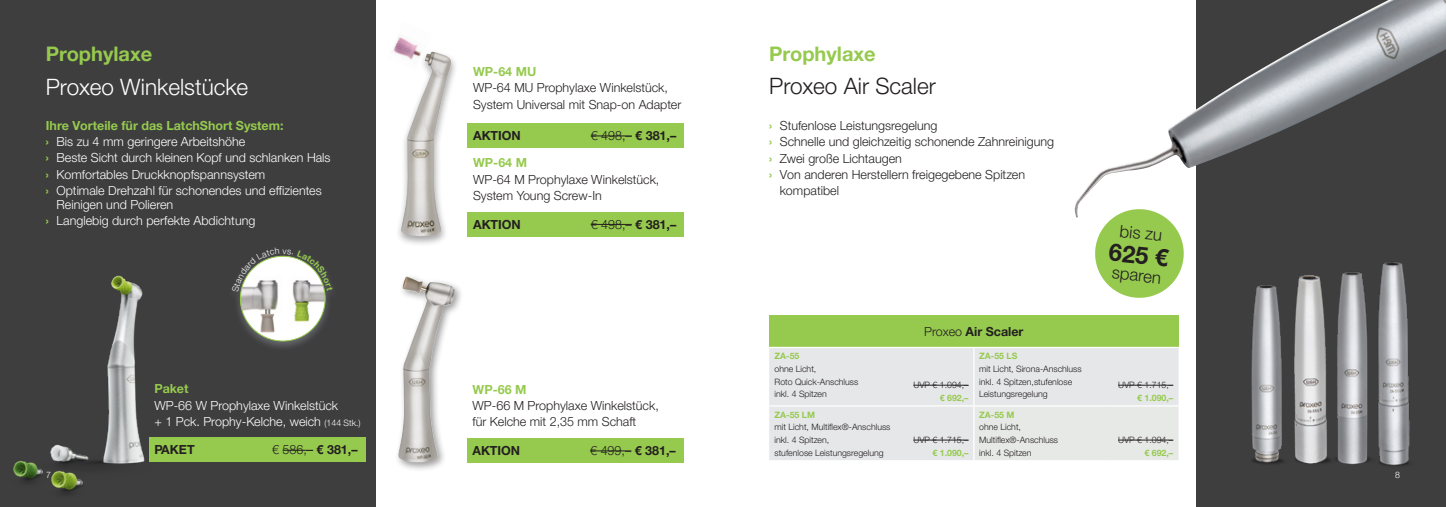
<style>
.page{position:relative;width:1446px;height:507px;background:#fff}
.page>*{position:absolute;margin:0;border:0;box-sizing:border-box;transform-origin:0 0}
.t1{font:700 23.75px "Helvetica Neue World 75";color:#231f20}
.t2{font:22.5px "Helvetica Neue World 45 Lt";color:#fff}
.t3{font:22.5px "Helvetica Neue World 45 Lt";color:#231f20}
.t4{font:700 20px "Helvetica Neue World 75";color:#96ca4e}
.t5{font:16.88px "Helvetica Neue World 45 Lt";color:#231f20}
.t6{font:12.5px/16.2px "Helvetica Neue World 45 Lt";color:#231f20}
.t7{font:12.5px/16.2px "Helvetica Neue World 45 Lt";color:#fff}
.t8{font:700 12.5px "Helvetica Neue World 75";color:#96ca4e}
.t9{font:700 12.5px "Helvetica Neue World 75";color:#231f20}
.t10{font:8.75px/12.5px "Helvetica Neue World 45 Lt";color:#231f20}
.t11{font:700 8.75px "Helvetica Neue World 75";color:#96ca4e}
.t12{font:8.75px "Helvetica Neue World 45 Lt";color:#fff}
.s1{font-family:"Helvetica Neue World 75";font-weight:700;color:#96ca4e}
.s2{font-size:8.75px}
.s3{font-family:"Helvetica Neue World 75";font-weight:700}
.s4{font-family:"Helvetica Neue World 45 Lt";font-weight:400}
</style>
<div class="page">
<div style="left:0;top:0;width:376px;height:507px;background:#3e3e3f"></div>
<div style="left:1196px;top:0;width:250px;height:507px;background:#3e3e3f"></div>
<img style="left:1251px;top:262px;width:159px;height:204px">
<img style="left:1074px;top:0;width:372px;height:218px">
<svg style="left:1093px;top:207px;width:93px;height:91px"></svg>
<div style="left:769px;top:315px;width:409px;height:32px;background:#96ca4e"></div>
<div style="left:769px;top:348px;width:409px;height:112px;background:#e6e7e9"></div>
<div style="left:974px;top:406px;width:204px;height:54px;background:#e7e9e7"></div>
<hr style="left:769px;top:405px;width:134px;height:1px;background:#fff">
<hr style="left:903px;top:405px;width:71px;height:1px;background:#fff">
<hr style="left:974px;top:405px;width:133px;height:1px;background:#fff">
<hr style="left:1107px;top:405px;width:71px;height:1px;background:#fff">
<hr style="left:973px;top:348px;width:1px;height:57px;background:#fff">
<hr style="left:973px;top:406px;width:1px;height:54px;background:#fff">
<hr style="left:913px;top:385px;width:55px;height:1px;background:#231f20">
<hr style="left:1118px;top:385px;width:55px;height:1px;background:#231f20">
<hr style="left:913px;top:440px;width:55px;height:1px;background:#231f20">
<hr style="left:1118px;top:440px;width:55px;height:1px;background:#231f20">
<img style="left:13px;top:275px;width:132px;height:219px">
<div style="left:225px;top:245px;width:113px;height:107px;background:#76787b;opacity:.75"></div>
<img style="left:240px;top:256px;width:85px;height:85px;border-radius:42px">
<div style="left:149px;top:437px;width:216px;height:25px;background:#96ca4e"></div>
<hr style="left:283px;top:450px;width:30px;height:1px;background:#231f20">
<div style="left:467px;top:438px;width:216px;height:25px;background:#96ca4e"></div>
<hr style="left:590px;top:450px;width:41px;height:1px;background:#231f20">
<div style="left:468px;top:212px;width:216px;height:24px;background:#96ca4e"></div>
<hr style="left:591px;top:224px;width:41px;height:1px;background:#231f20">
<div style="left:394px;top:272px;width:70px;height:199px;background:#231f20;opacity:.45"></div>
<img style="left:398px;top:276px;width:57px;height:186px">
<div style="left:395px;top:48px;width:63px;height:198px;background:#231f20;opacity:.41"></div>
<img style="left:401px;top:52px;width:51px;height:184px">
<div style="left:468px;top:123px;width:216px;height:25px;background:#96ca4e"></div>
<hr style="left:591px;top:136px;width:41px;height:1px;background:#231f20">
<img style="left:392px;top:37px;width:40px;height:34px">
<svg style="left:232px;top:247px;width:101px;height:45px"></svg>
<h3 class="t4" style="left:46px;top:43px;width:108px">Prophylaxe</h3>
<h2 class="t2" style="left:46px;top:74px;width:204px">Proxeo Winkelstücke</h2>
<p class="t8" style="left:46px;top:118px;width:239px">Ihre Vorteile für das LatchShort System:</p>
<p class="t7" style="left:46px;top:134px;width:286px"><span class="s1">›</span> Bis zu 4 mm geringere Arbeitshöhe<br><span class="s1">›</span> Beste Sicht durch kleinen Kopf und schlanken Hals <span class="s1">›</span> Komfortables Druckknopfspannsystem<br><span class="s1">›</span> Optimale Drehzahl für schonendes und effizientes</p>
<p class="t7" style="left:46px;top:196px;width:211px;text-indent:11px">Reinigen und Polieren<br><span class="s1">›</span> Langlebig durch perfekte Abdichtung</p>
<p class="t8" style="left:154px;top:381px;width:36px">Paket</p>
<p class="t7" style="left:154px;top:397px;width:208px">WP-66 W Prophylaxe Winkelstück<br>+ 1 Pck. Prophy-Kelche, weich <span class="s2">(144 Stk.)</span></p>
<p class="t9" style="left:154px;top:443px;width:42px">PAKET</p>
<p class="t6" style="left:272px;top:442px;width:87px">€ 586,– <span class="s3">€ 381,–</span></p>
<p class="t8" style="left:473px;top:64px;width:65px">WP-64 MU</p>
<p class="t6" style="left:473px;top:80px;width:210px">WP-64 MU Prophylaxe Winkelstück,<br>System Universal mit Snap-on Adapter</p>
<p class="t9" style="left:473px;top:128px;width:49px">AKTION</p>
<p class="t6" style="left:591px;top:128px;width:87px">€ 498,– <span class="s3">€ 381,–</span></p>
<p class="t8" style="left:473px;top:156px;width:55px">WP-64 M</p>
<p class="t6" style="left:473px;top:171px;width:188px">WP-64 M Prophylaxe Winkelstück,<br>System Young Screw-In</p>
<p class="t9" style="left:473px;top:217px;width:49px">AKTION</p>
<p class="t6" style="left:591px;top:216px;width:87px">€ 498,– <span class="s3">€ 381,–</span></p>
<p class="t8" style="left:472px;top:382px;width:55px">WP-66 M</p>
<p class="t6" style="left:472px;top:397px;width:188px">WP-66 M Prophylaxe Winkelstück, für Kelche mit 2,35 mm Schaft</p>
<p class="t9" style="left:472px;top:443px;width:49px">AKTION</p>
<p class="t6" style="left:590px;top:442px;width:87px">€ 499,– <span class="s3">€ 381,–</span></p>
<h3 class="t4" style="left:769px;top:43px;width:108px">Prophylaxe</h3>
<h2 class="t3" style="left:769px;top:73px;width:168px">Proxeo Air Scaler</h2>
<p class="t6" style="left:769px;top:118px;width:170px"><span class="s1">›</span> Stufenlose Leistungsregelung</p>
<p class="t6" style="left:769px;top:134px;width:286px"><span class="s1">›</span> Schnelle und gleichzeitig schonende Zahnreinigung</p>
<p class="t6" style="left:769px;top:150px;width:134px"><span class="s1">›</span> Zwei große Lichtaugen</p>
<p class="t6" style="left:769px;top:166px;width:257px"><span class="s1">›</span> Von anderen Herstellern freigegebene Spitzen</p>
<p class="t6" style="left:780px;top:183px;width:61px">kompatibel</p>
<p class="t11" style="left:774px;top:351px;width:26px">ZA-55</p>
<p class="t10" style="left:774px;top:362px;width:85px">ohne Licht,<br>Roto Quick-Anschluss inkl. 4 Spitzen</p>
<p class="t11" style="left:774px;top:410px;width:42px">ZA-55 LM</p>
<p class="t10" style="left:774px;top:421px;width:117px">mit Licht, Multiflex®-Anschluss inkl. 4 Spitzen,<br>stufenlose Leistungsregelung</p>
<p class="t9" style="left:924px;top:324px;width:101px"><span class="s4">Proxeo</span> Air Scaler</p>
<p class="t10" style="left:913px;top:379px;width:57px">UVP € 1.094,–</p>
<p class="t11" style="left:940px;top:392px;width:30px">€ 692,–</p>
<p class="t10" style="left:913px;top:433px;width:57px">UVP € 1.715,–</p>
<p class="t11" style="left:932px;top:447px;width:37px">€ 1.090,–</p>
<p class="t11" style="left:979px;top:351px;width:40px">ZA-55 LS</p>
<p class="t10" style="left:979px;top:362px;width:104px">mit Licht, Sirona-Anschluss inkl. 4 Spitzen,stufenlose<br>Leistungsregelung</p>
<p class="t11" style="left:979px;top:410px;width:37px">ZA-55 M</p>
<p class="t10" style="left:979px;top:421px;width:80px">ohne Licht,<br>Multiflex®-Anschluss inkl. 4 Spitzen</p>
<h3 class="t5" style="left:1121px;top:221px;width:44px;rotate:6deg">bis zu</h3>
<h1 class="t1" style="left:1110px;top:238px;width:61px;rotate:6deg">625 €</h1>
<h3 class="t5" style="left:1113px;top:263px;width:51px;rotate:6deg">sparen</h3>
<p class="t10" style="left:1118px;top:379px;width:57px">UVP € 1.715,–</p>
<p class="t11" style="left:1137px;top:392px;width:37px">€ 1.090,–</p>
<p class="t10" style="left:1118px;top:433px;width:57px">UVP € 1.094,–</p>
<p class="t11" style="left:1144px;top:447px;width:30px">€ 692,–</p>
<p class="t12" style="left:46px;top:469px;width:6px">7</p>
<p class="t12" style="left:1395px;top:470px;width:6px">8</p>
</div>
